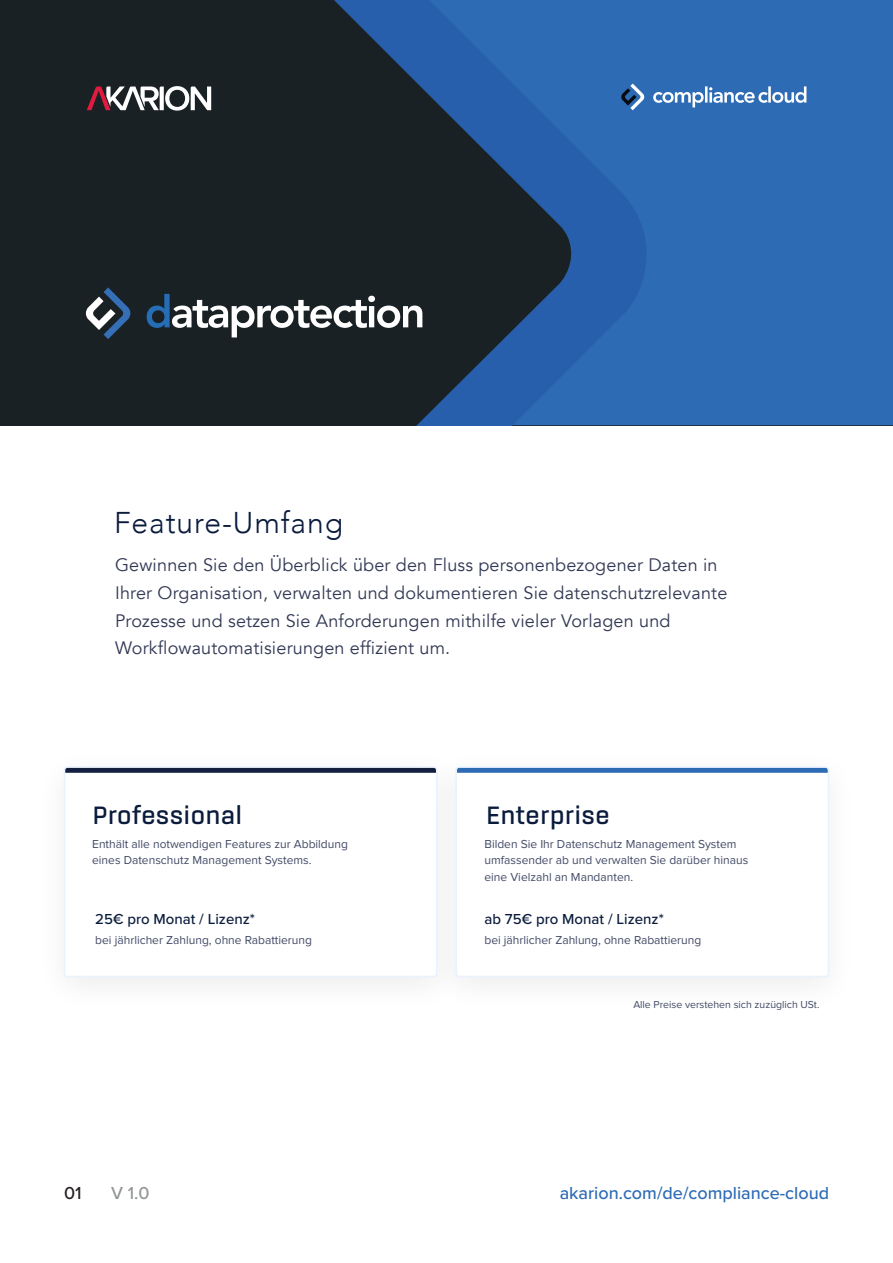
<style>
.page{position:relative;width:893px;height:1263px;background:#fff}
.page>*{position:absolute;margin:0;border:0;box-sizing:border-box;transform-origin:0 0}
.t1{font:300 30px "Avenir";letter-spacing:.03em;color:#0a1b3c}
.t2{font:600 27px "Rogan";letter-spacing:.03em;color:#0a1b3c}
.t3{font:18px/27.8px "Avenir";letter-spacing:.01em;color:#323854}
.t4{font:500 18px "Proxima Nova";color:#2d6bb5}
.Absatzformat_2{font:500 18px "Proxima Nova";color:#929595}
.t5{font:500 18px "Proxima Nova";color:#231f20}
.t6{font:500 15px "Proxima Nova";color:#0a1b3c}
.t7{font:12px/16.5px "Proxima Nova";color:#434b66}
.t8{font:10.5px "Proxima Nova";color:#434b66}
</style>
<div class="page">
<svg style="left:466px;top:769px;width:360px;height:4px"></svg>
<div style="left:455px;top:766px;width:374px;height:211px;border:2px solid #eaf1ff;border-radius:3px"></div>
<div style="left:36px;top:747px;width:430px;height:267px;background:#fff"></div>
<svg style="left:67px;top:769px;width:367px;height:4px"></svg>
<div style="left:64px;top:766px;width:373px;height:211px;border:2px solid #eaf1ff;border-radius:3px"></div>
<div style="left:0;top:0;width:893px;height:425px;background:#192125"></div>
<div style="left:647px;top:0;width:246px;height:425px;background:#2d6bb5"></div>
<svg style="left:334px;top:0;width:313px;height:425px"></svg>
<svg style="left:87px;top:86px;width:125px;height:25px"></svg>
<svg style="left:621px;top:64px;width:208px;height:56px;background:#3f77ba"></svg>
<svg style="left:86px;top:287px;width:44px;height:52px"></svg>
<svg style="left:147px;top:294px;width:275px;height:43px"></svg>
<p class="t1" style="left:114px;top:504px;width:230px">Feature-Umfang</p>
<p class="t3" style="left:115px;top:551px;width:614px">Gewinnen Sie den Überblick über den Fluss personenbezogener Daten in Ihrer Organisation, verwalten und dokumentieren Sie datenschutzrelevante Prozesse und setzen Sie Anforderungen mithilfe vieler Vorlagen und Workflowautomatisierungen effizient um.</p>
<p class="t2" style="left:93px;top:800px;width:151px">Professional</p>
<p class="t2" style="left:486px;top:800px;width:125px">Enterprise</p>
<p class="t7" style="left:92px;top:836px;width:257px">Enthält alle notwendigen Features zur Abbildung eines Datenschutz Management Systems.</p>
<p class="t7" style="left:484px;top:836px;width:265px">Bilden Sie Ihr Datenschutz Management System umfassender ab und verwalten Sie darüber hinaus eine Vielzahl an Mandanten.</p>
<p class="t6" style="left:95px;top:908px;width:161px">25€ pro Monat / Lizenz*</p>
<p class="t7" style="left:95px;top:932px;width:218px">bei jährlicher Zahlung, ohne Rabattierung</p>
<p class="t6" style="left:484px;top:908px;width:181px">ab 75€ pro Monat / Lizenz*</p>
<p class="t7" style="left:484px;top:932px;width:218px">bei jährlicher Zahlung, ohne Rabattierung</p>
<p class="t8" style="left:633px;top:999px;width:188px">Alle Preise verstehen sich zuzüglich USt.</p>
<h3 class="t5" style="left:64px;top:1180px;width:19px">01</h3>
<h3 class="t4" style="left:560px;top:1180px;width:271px">akarion.com/de/compliance-cloud</h3>
<p class="Absatzformat_2" style="left:111px;top:1180px;width:40px">V 1.0</p>
</div>
